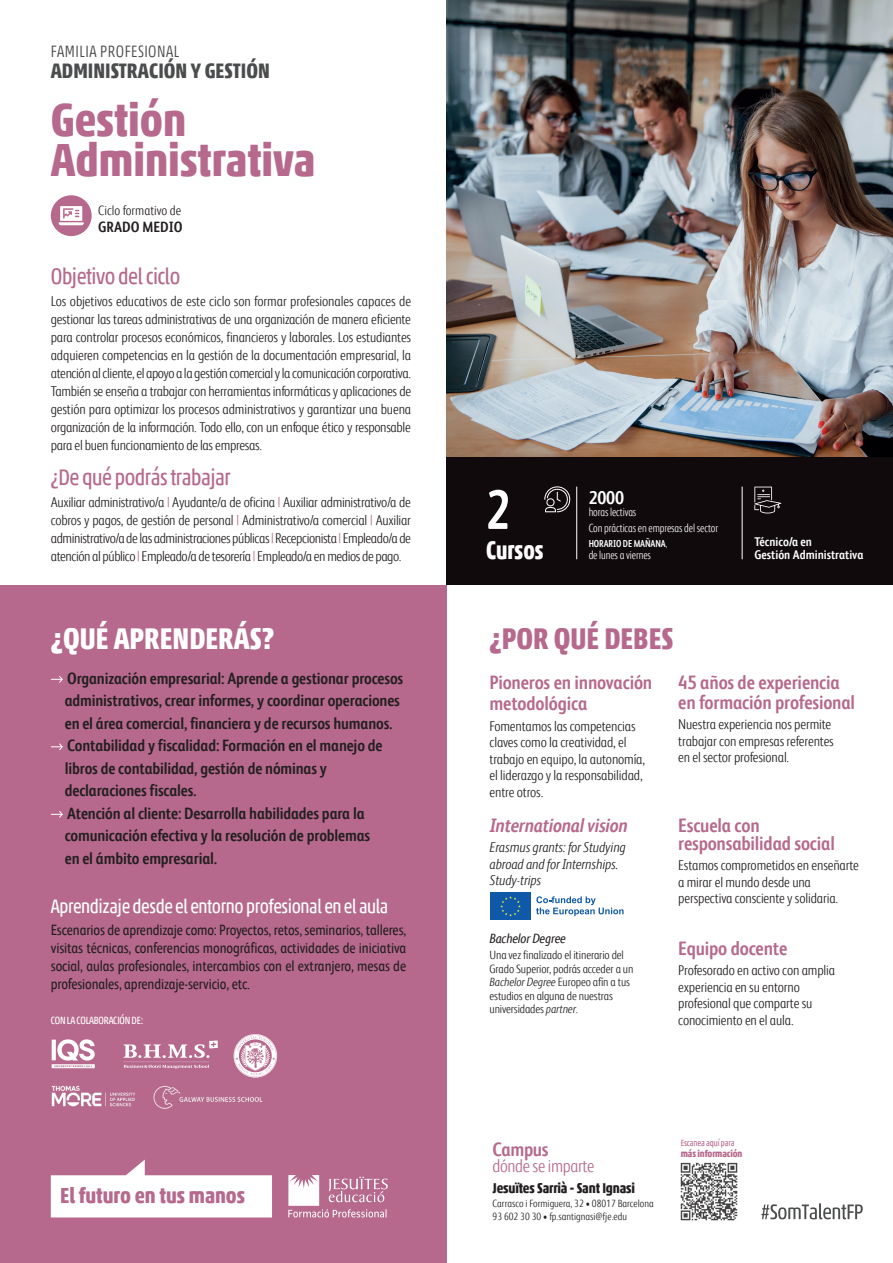
<style>
.page{position:relative;width:893px;height:1263px;background:#fff}
.page>*{position:absolute;margin:0;border:0;box-sizing:border-box;transform-origin:0 0}
.Titol_cicle_-_HOSTALERIA{font:700 55.65px "FS Albert Narrow";color:#fff;scale:.9 1}
.t1{font:700 condensed 46.5px/40.5px "Akko Pro";color:#b6698c}
.t2{font:700 condensed 30px "Akko Pro";color:#fff}
.t3{font:700 condensed 30px "Akko Pro";color:#b6698c}
.Titol_cicle_-_HOSTALERIA-2{font:700 condensed 25.5px "Akko Pro";color:#fff;scale:.9 1}
.Objectiu_BO{font:condensed 22.5px "Akko Pro";letter-spacing:-.02em;color:#b6698c}
.t4{font:700 condensed 21.75px "Akko Pro";color:#b6698c}
.t5{font:700 condensed 21px "Akko Pro";color:#4b4c4d}
.Objectiu_BO-2{font:700 19.5px/21px "FS Albert Narrow";letter-spacing:-.01em;color:#b6698c}
.t6{font:condensed 19.5px "Akko Pro";letter-spacing:-.02em;color:#fff}
.Objectiu_BO-3{font:italic 700 19.5px "FS Albert Narrow";letter-spacing:-.01em;color:#b6698c}
.t7{font:700 18.6px "FS Albert Narrow";color:#fff}
.t8{font:300 18px "FS Albert Narrow";letter-spacing:-.02em;color:#b6698c}
.t9{font:700 16.5px/22.5px "FS Albert Narrow";letter-spacing:-.01em;color:#231f20}
.t10{font:300 condensed 16.5px "Akko Pro";letter-spacing:.03em;color:#4b4c4d}
.Objectiu_BO-4{font:15px/18px "FS Albert Narrow";letter-spacing:-.01em;color:#231f20;text-align:justify}
.t11{font:700 15px "FS Albert Narrow";color:#231f20}
.Objectiu_BO-5{font:300 14.25px/18px "FS Albert Narrow";letter-spacing:-.01em;color:#231f20}
.t12{font:italic 300 14.25px/16.5px "FS Albert Narrow";letter-spacing:-.01em;color:#231f20}
.t13{font:700 condensed 14.25px "Akko Pro";letter-spacing:-.01em;color:#231f20}
.t14{font:300 13.5px "FS Albert Narrow";color:#231f20}
.t15{font:italic 13.5px "FS Albert Narrow";letter-spacing:-.01em;color:#231f20}
.t16{font:700 12.6px/13.5px "FS Albert Narrow";color:#fff}
.t17{font:300 12px/13.5px "FS Albert Narrow";letter-spacing:-.01em;color:#231f20}
.t18{font:300 11.85px "FS Albert Narrow";letter-spacing:-.01em;color:#fff;scale:.9 1}
.t19{font:300 10.5px/12.6px "FS Albert Narrow";color:#231f20}
.t20{font:condensed 10.5px "Akko Pro";letter-spacing:-.02em;color:#fff}
.t21{font:700 10.2px "FS Albert Narrow";letter-spacing:-.01em;color:#fff;scale:.9 1}
.t22{font:700 condensed 9.9px "Akko Pro";letter-spacing:-.01em;color:#b6698c}
.t23{font:condensed 9px "Akko Pro";letter-spacing:-.01em;color:#b6698c;scale:.96 1}
.s1{color:#fff}
.s2{color:#b6698c}
.s3{font-weight:300}
.s4{font-style:italic}
</style>
<div class="page">
<div style="left:0;top:585px;width:446px;height:678px;background:#b6698c"></div>
<div style="left:51px;top:195px;width:41px;height:41px;background:#b6698c;border-radius:50%"></div>
<svg style="left:59px;top:206px;width:25px;height:19px"></svg>
<svg style="left:51px;top:676px;width:12px;height:7px"></svg>
<svg style="left:51px;top:743px;width:12px;height:8px"></svg>
<svg style="left:51px;top:811px;width:12px;height:7px"></svg>
<svg style="left:490px;top:892px;width:41px;height:1px"></svg>
<div style="left:490px;top:893px;width:41px;height:27px;background:#1059a9"></div>
<svg style="left:500px;top:896px;width:21px;height:20px"></svg>
<svg style="left:536px;top:896px;width:88px;height:20px"></svg>
<div style="left:446px;top:456px;width:447px;height:129px;background:#110a0c"></div>
<svg style="left:544px;top:486px;width:27px;height:26px"></svg>
<svg style="left:754px;top:487px;width:27px;height:26px"></svg>
<hr style="left:576px;top:487px;width:1px;height:72px;background:#fff">
<hr style="left:742px;top:487px;width:1px;height:72px;background:#fff">
<svg style="left:51px;top:1159px;width:221px;height:58px"></svg>
<img style="left:680px;top:1162px;width:58px;height:59px">
<svg style="left:761px;top:1203px;width:102px;height:16px"></svg>
<img style="left:446px;top:0;width:447px;height:456px">
<svg style="left:288px;top:1175px;width:100px;height:42px"></svg>
<svg style="left:234px;top:1034px;width:43px;height:43px"></svg>
<svg style="left:52px;top:1039px;width:43px;height:29px"></svg>
<svg style="left:124px;top:1040px;width:94px;height:29px"></svg>
<img style="left:51px;top:1085px;width:84px;height:22px">
<img style="left:153px;top:1086px;width:27px;height:23px">
<img style="left:174px;top:1094px;width:89px;height:11px">
<p class="t10" style="left:51px;top:41px;width:130px">FAMILIA PROFESIONAL</p>
<p class="t5" style="left:51px;top:58px;width:220px">ADMINISTRACIÓN Y GESTIÓN</p>
<p class="t1" style="left:51px;top:99px;width:266px">Gestión<br>Administrativa</p>
<p class="t14" style="left:98px;top:201px;width:84px">Ciclo formativo de</p>
<p class="t11" style="left:98px;top:215px;width:86px">GRADO MEDIO</p>
<p class="Objectiu_BO" style="left:51px;top:262px;width:131px">Objetivo del ciclo</p>
<p class="Objectiu_BO-5" style="left:51px;top:291px;width:362px;text-align:justify">Los objetivos educativos de este ciclo son formar profesionales capaces de gestionar las tareas administrativas de una organización de manera eficiente para controlar procesos económicos, financieros y laborales. Los estudiantes adquieren competencias en la gestión de la documentación empresarial, la atención al cliente, el apoyo a la gestión comercial y la comunicación corporativa.<br>También se enseña a trabajar con herramientas informáticas y aplicaciones de gestión para optimizar los procesos administrativos y garantizar una buena organización de la información. Todo ello, con un enfoque ético y responsable para el buen funcionamiento de las empresas.</p>
<p class="Objectiu_BO" style="left:51px;top:463px;width:189px">¿De qué podrás trabajar<span class="s1">?</span></p>
<p class="Objectiu_BO-5" style="left:51px;top:492px;width:362px;text-align:justify">Auxiliar administrativo/a <span class="s2">|</span> Ayudante/a de oficina <span class="s2">|</span> Auxiliar administrativo/a de cobros y pagos, de gestión de personal <span class="s2">|</span> Administrativo/a comercial <span class="s2">|</span> Auxiliar administrativo/a de las administraciones públicas <span class="s2">|</span> Recepcionista <span class="s2">|</span> Empleado/a de atención al público <span class="s2">|</span> Empleado/a de tesorería <span class="s2">|</span> Empleado/a en medios de pago.</p>
<p class="t2" style="left:51px;top:620px;width:225px">¿QUÉ APRENDERÁS?</p>
<p class="t9" style="left:65px;top:666px;width:340px">Organización empresarial: Aprende a gestionar procesos administrativos, crear informes, y coordinar operaciones en el área comercial, financiera y de recursos humanos.</p>
<p class="t9" style="left:65px;top:734px;width:319px">Contabilidad y fiscalidad: Formación en el manejo de libros de contabilidad, gestión de nóminas y declaraciones fiscales.</p>
<p class="t9" style="left:65px;top:801px;width:307px">Atención al cliente: Desarrolla habilidades para la comunicación efectiva y la resolución de problemas en el ámbito empresarial.</p>
<p class="t6" style="left:51px;top:894px;width:339px">Aprendizaje desde el entorno profesional en el aula</p>
<p class="Objectiu_BO-4" style="left:51px;top:920px;width:357px">Escenarios de aprendizaje como: Proyectos, retos, seminarios, talleres, visitas técnicas, conferencias monográficas, actividades de iniciativa social, aulas profesionales, intercambios con el extranjero, mesas de profesionales, aprendizaje-servicio, etc.</p>
<p class="t20" style="left:51px;top:1014px;width:94px">CON LA COLABORACIÓN DE:</p>
<p class="t4" style="left:60px;top:1182px;width:187px">El futuro en tus manos</p>
<p class="Titol_cicle_-_HOSTALERIA" style="left:486px;top:469px;width:29px">2</p>
<p class="Titol_cicle_-_HOSTALERIA-2" style="left:486px;top:535px;width:65px">Cursos</p>
<p class="t7" style="left:589px;top:484px;width:37px">2000</p>
<p class="t18" style="left:589px;top:503px;width:54px">horas lectivas</p>
<p class="t18" style="left:589px;top:519px;width:145px">Con prácticas en empresas del sector</p>
<p class="t21" style="left:589px;top:536px;width:89px">HORARIO DE MAÑANA<span class="s3">,</span></p>
<p class="t18" style="left:589px;top:547px;width:71px">de lunes a viernes</p>
<p class="t16" style="left:754px;top:534px;width:111px">Técnico/a en<br>Gestión Administrativa</p>
<p class="t3" style="left:490px;top:620px;width:185px">¿POR QUÉ DEBES</p>
<p class="Objectiu_BO-2" style="left:490px;top:671px;width:164px">Pioneros en innovación metodológica</p>
<p class="Objectiu_BO-5" style="left:490px;top:717px;width:157px;line-height:16.5px">Fomentamos las competencias claves como la creatividad, el trabajo en equipo, la autonomía, el liderazgo y la responsabilidad, entre otros.</p>
<p class="Objectiu_BO-2" style="left:678px;top:672px;width:178px;line-height:19.5px">45 años de experiencia en formación profesional</p>
<p class="Objectiu_BO-5" style="left:678px;top:715px;width:157px;line-height:16.5px">Nuestra experiencia nos permite trabajar con empresas referentes en el sector profesional.</p>
<p class="Objectiu_BO-3" style="left:490px;top:811px;width:140px">International vision</p>
<p class="t12" style="left:490px;top:838px;width:138px">Erasmus grants: for Studying abroad and for Internships.</p>
<p class="t12" style="left:490px;top:871px;width:53px">Study-trips</p>
<p class="t15" style="left:490px;top:929px;width:78px">Bachelor Degree</p>
<p class="t17" style="left:490px;top:947px;width:145px">Una vez finalizado el itinerario del<br>Grado Superior, podrás acceder a un<br><span class="s4">Bachelor Degree</span> Europeo afín a tus estudios en alguna de nuestras universidades <span class="s4">partner</span>.</p>
<p class="Objectiu_BO-2" style="left:678px;top:815px;width:158px;line-height:18px">Escuela con responsabilidad social</p>
<p class="Objectiu_BO-5" style="left:678px;top:856px;width:182px;line-height:16.5px">Estamos comprometidos en enseñarte a mirar el mundo desde una perspectiva consciente y solidaria.</p>
<p class="Objectiu_BO-2" style="left:678px;top:936px;width:111px">Equipo docente</p>
<p class="Objectiu_BO-5" style="left:678px;top:961px;width:158px;line-height:16.5px">Profesorado en activo con amplia experiencia en su entorno profesional que comparte su conocimiento en el aula.</p>
<p class="Objectiu_BO-2" style="left:493px;top:1137px;width:58px">Campus</p>
<p class="t8" style="left:493px;top:1153px;width:103px">dónde se imparte</p>
<p class="t13" style="left:493px;top:1179px;width:144px">Jesuïtes Sarrià - Sant Ignasi</p>
<p class="t19" style="left:493px;top:1197px;width:163px">Carrasco i Formiguera, 32 • 08017 Barcelona<br>93 602 30 30 • fp.santignasi@fje.edu</p>
<p class="t23" style="left:681px;top:1137px;width:58px">Escanea aquí para</p>
<p class="t22" style="left:681px;top:1147px;width:63px">más información</p>
</div>
